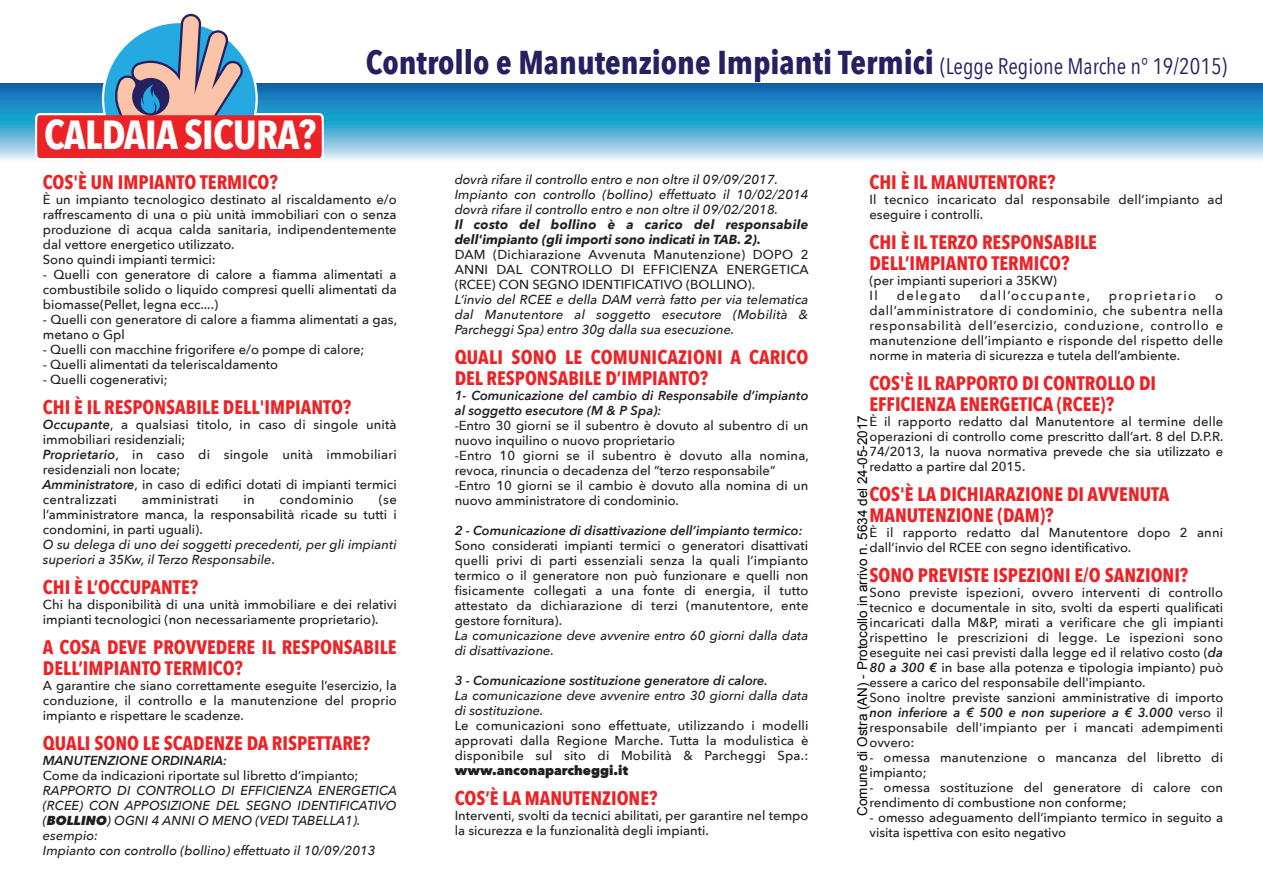
<style>
.page{position:relative;width:1263px;height:893px;background:#fff}
.page>*{position:absolute;margin:0;border:0;box-sizing:border-box;transform-origin:0 0}
.t1{font:700 40.5px "Avenir Next Condensed";letter-spacing:-.015em;color:#fff}
.t2{font:700 33px "Avenir Next Condensed";color:#252161}
.t3{font:700 19.5px/21px "Avenir Next Condensed";color:#eb2326}
.t4{font:13.5px "Arial";color:#000}
.t5{font:500 13.05px/15px "Avenir Next";color:#231f20}
.t6{font:italic 500 13.05px/15px "Avenir Next";color:#231f20}
.t7{font:italic 600 13.05px/15px "Avenir Next";color:#231f20}
.t8{font:italic 700 13.05px/15px "Avenir Next";letter-spacing:.005em;color:#231f20}
.t9{font:500 13.05px "Avenir Next";letter-spacing:.105em;color:#231f20}
.t10{font:500 13.05px "Avenir Next";letter-spacing:.02em;color:#231f20}
.t11{font:800 13.05px "Avenir Next";color:#231f20}
.s1{font-weight:400;font-size:22.5px}
.s2{font-weight:600;font-style:italic}
.s3{font-style:normal}
.s4{font-weight:800}
</style>
<div class="page">
<svg style="left:0;top:83px;width:1263px;height:77px;background:#4ba5cf"></svg>
<svg style="left:33px;top:13px;width:293px;height:147px"></svg>
<h1 class="t1" style="left:44px;top:110px;width:273px">CALDAIA SICURA?</h1>
<h2 class="t2" style="left:366px;top:42px;width:863px">Controllo e Manutenzione Impianti Termici <span class="s1">(Legge Regione Marche n° 19/2015)</span></h2>
<h3 class="t3" style="left:43px;top:172px;width:236px">COS'È UN IMPIANTO TERMICO?</h3>
<p class="t5" style="left:43px;top:192px;width:355px">È un impianto tecnologico destinato al riscaldamento e/o raffrescamento di una o più unità immobiliari con o senza produzione di acqua calda sanitaria, indipendentemente dal vettore energetico utilizzato.<br>Sono quindi impianti termici:</p>
<p class="t5" style="left:43px;top:267px;width:355px;text-align:justify">- Quelli con generatore di calore a fiamma alimentati a combustibile solido o liquido compresi quelli alimentati da biomasse(Pellet, legna ecc....)</p>
<p class="t5" style="left:43px;top:312px;width:356px">- Quelli con generatore di calore a fiamma alimentati a gas, metano o Gpl</p>
<p class="t5" style="left:43px;top:342px;width:323px">- Quelli con macchine frigorifere e/o pompe di calore;</p>
<p class="t5" style="left:43px;top:357px;width:237px">- Quelli alimentati da teleriscaldamento</p>
<p class="t5" style="left:43px;top:372px;width:126px">- Quelli cogenerativi;</p>
<h3 class="t3" style="left:43px;top:397px;width:310px">CHI È IL RESPONSABILE DELL'IMPIANTO?</h3>
<p class="t5" style="left:43px;top:417px;width:355px"><span class="s2">Occupante</span>, a qualsiasi titolo, in caso di singole unità immobiliari residenziali;<br><span class="s2">Proprietario</span>, in caso di singole unità immobiliari residenziali non locate;<br><span class="s2">Amministratore</span>, in caso di edifici dotati di impianti termici centralizzati</p>
<p class="t10" style="left:142px;top:489px;width:78px">amministrati</p>
<p class="t5" style="left:243px;top:492px;width:13px">in</p>
<p class="t10" style="left:280px;top:489px;width:76px">condominio</p>
<p class="t5" style="left:43px;top:492px;width:355px;text-align:justify;text-indent:336px">(se l’amministratore manca, la responsabilità ricade su tutti i condomini, in parti uguali).</p>
<p class="t6" style="left:43px;top:537px;width:355px">O su delega di uno dei soggetti precedenti, per gli impianti superiori a 35Kw, il Terzo Responsabile<span class="s3">.</span></p>
<h3 class="t3" style="left:43px;top:577px;width:157px">CHI È L’OCCUPANTE?</h3>
<p class="t5" style="left:43px;top:597px;width:355px">Chi ha disponibilità di una unità immobiliare e dei relativi impianti tecnologici (non necessariamente proprietario).</p>
<h3 class="t3" style="left:43px;top:637px;width:355px">A COSA DEVE PROVVEDERE IL RESPONSABILE<br>DELL’IMPIANTO TERMICO?</h3>
<p class="t5" style="left:43px;top:678px;width:355px;text-align:justify">A garantire che siano correttamente eseguite l’esercizio, la conduzione, il controllo e la manutenzione del proprio impianto e rispettare le scadenze.</p>
<h3 class="t3" style="left:43px;top:733px;width:329px">QUALI SONO LE SCADENZE DA RISPETTARE?</h3>
<p class="t7" style="left:43px;top:753px;width:186px">MANUTENZIONE ORDINARIA:</p>
<p class="t5" style="left:43px;top:768px;width:317px">Come da indicazioni riportate sul libretto d’impianto;</p>
<p class="t6" style="left:43px;top:783px;width:356px">RAPPORTO DI CONTROLLO DI EFFICIENZA ENERGETICA (RCEE) CON APPOSIZIONE DEL SEGNO IDENTIFICATIVO (<span class="s4">BOLLINO</span>) OGNI 4 ANNI O MENO (VEDI TABELLA1). esempio:<br>Impianto con controllo (bollino) effettuato il 10/09/2013</p>
<p class="t6" style="left:455px;top:172px;width:355px">dovrà rifare il controllo entro e non oltre il 09/09/2017.<br>Impianto con controllo (bollino) effettuato il 10/02/2014 dovrà rifare il controllo entro e non oltre il 09/02/2018.</p>
<p class="t8" style="left:455px;top:217px;width:355px">Il costo del bollino è a carico del responsabile dell'impianto (gli importi sono indicati in TAB. 2).</p>
<p class="t5" style="left:455px;top:247px;width:356px;text-align:justify">DAM (Dichiarazione Avvenuta Manutenzione) DOPO 2<br>ANNI DAL CONTROLLO DI EFFICIENZA ENERGETICA (RCEE) CON SEGNO IDENTIFICATIVO (BOLLINO).</p>
<p class="t6" style="left:455px;top:292px;width:355px;text-align:justify">L’invio del RCEE e della DAM verrà fatto per via telematica dal Manutentore al soggetto esecutore (Mobilità &amp; Parcheggi Spa) entro 30g dalla sua esecuzione.</p>
<h3 class="t3" style="left:455px;top:347px;width:355px">QUALI SONO LE COMUNICAZIONI A CARICO<br>DEL RESPONSABILE D’IMPIANTO?</h3>
<p class="t7" style="left:455px;top:388px;width:355px">1- Comunicazione del cambio di Responsabile d’impianto al soggetto esecutore (M &amp; P Spa):</p>
<p class="t5" style="left:455px;top:418px;width:356px">-Entro 30 giorni se il subentro è dovuto al subentro di un nuovo inquilino o nuovo proprietario<br>-Entro 10 giorni se il subentro è dovuto alla nomina, revoca, rinuncia o decadenza del “terzo responsabile” -Entro 10 giorni se il cambio è dovuto alla nomina di un nuovo amministratore di condominio.</p>
<p class="t7" style="left:455px;top:523px;width:349px">2 - Comunicazione di disattivazione dell’impianto termico:</p>
<p class="t5" style="left:455px;top:538px;width:355px;text-align:justify">Sono considerati impianti termici o generatori disattivati quelli privi di parti essenziali senza la quali l’impianto termico o il generatore non può funzionare e quelli non fisicamente collegati a una fonte di energia, il tutto attestato da dichiarazione di terzi (manutentore, ente gestore fornitura).</p>
<p class="t6" style="left:455px;top:628px;width:355px">La comunicazione deve avvenire entro 60 giorni dalla data di disattivazione.</p>
<p class="t7" style="left:455px;top:673px;width:315px">3 - Comunicazione sostituzione generatore di calore.</p>
<p class="t6" style="left:455px;top:688px;width:355px">La comunicazione deve avvenire entro 30 giorni dalla data di sostituzione.</p>
<p class="t5" style="left:455px;top:718px;width:355px;text-align:justify">Le comunicazioni sono effettuate, utilizzando i modelli approvati dalla Regione Marche. Tutta la modulistica è disponibile sul sito di Mobilità &amp; Parcheggi Spa.:</p>
<p class="t11" style="left:455px;top:763px;width:175px">www.anconaparcheggi.it</p>
<h3 class="t3" style="left:455px;top:788px;width:204px">COS’È LA MANUTENZIONE?</h3>
<p class="t5" style="left:455px;top:808px;width:355px">Interventi, svolti da tecnici abilitati, per garantire nel tempo la sicurezza e la funzionalità degli impianti.</p>
<h3 class="t3" style="left:869px;top:172px;width:187px">CHI È IL MANUTENTORE?</h3>
<p class="t5" style="left:869px;top:192px;width:355px">Il tecnico incaricato dal responsabile dell’impianto ad eseguire i controlli.</p>
<h3 class="t3" style="left:869px;top:232px;width:229px">CHI È IL TERZO RESPONSABILE<br>DELL’IMPIANTO TERMICO?</h3>
<p class="t5" style="left:869px;top:273px;width:189px">(per impianti superiori a 35KW)<br>Il</p>
<p class="t9" style="left:897px;top:285px;width:65px">delegato</p>
<p class="t9" style="left:980px;top:285px;width:112px">dall’occupante,</p>
<p class="t9" style="left:1109px;top:285px;width:89px">proprietario</p>
<p class="t5" style="left:869px;top:288px;width:355px;text-align:justify;text-indent:346px">o dall’amministratore di condominio, che subentra nella responsabilità dell’esercizio, conduzione, controllo e manutenzione dell’impianto e risponde del rispetto delle norme in materia di sicurezza e tutela dell’ambiente.</p>
<h3 class="t3" style="left:869px;top:373px;width:288px">COS'È IL RAPPORTO DI CONTROLLO DI<br>EFFICIENZA ENERGETICA (RCEE)?</h3>
<p class="t5" style="left:869px;top:414px;width:356px;text-align:justify">È il rapporto redatto dal Manutentore al termine delle operazioni di controllo come prescritto dall’art. 8 del D.P.R.<br>74/2013, la nuova normativa prevede che sia utilizzato e redatto a partire dal 2015.</p>
<h3 class="t3" style="left:869px;top:484px;width:301px">COS'È LA DICHIARAZIONE DI AVVENUTA<br>MANUTENZIONE (DAM)?</h3>
<p class="t5" style="left:869px;top:525px;width:355px">È il rapporto redatto dal Manutentore dopo 2 anni dall’invio del RCEE con segno identificativo.</p>
<h3 class="t3" style="left:869px;top:565px;width:320px">SONO PREVISTE ISPEZIONI E/O SANZIONI?</h3>
<p class="t5" style="left:869px;top:585px;width:355px">Sono previste ispezioni, ovvero interventi di controllo tecnico e documentale in sito, svolti da esperti qualificati incaricati dalla M&amp;P, mirati a verificare che gli impianti rispettino le prescrizioni di legge. Le ispezioni sono eseguite nei casi previsti dalla legge ed il relativo costo (<span class="s2">da 80 a 300 €</span> in base alla potenza e tipologia impianto) può essere a carico del responsabile dell'impianto.<br>Sono inoltre previste sanzioni amministrative di importo <span class="s2">non inferiore a € 500 e non superiore a € 3.000</span> verso il responsabile dell'impianto per i mancati adempimenti ovvero:</p>
<p class="t5" style="left:869px;top:750px;width:355px">- omessa manutenzione o mancanza del libretto di impianto;</p>
<p class="t5" style="left:869px;top:780px;width:355px">- omessa sostituzione del generatore di calore con rendimento di combustione non conforme;</p>
<p class="t5" style="left:869px;top:810px;width:355px">- omesso adeguamento dell’impianto termico in seguito a visita ispettiva con esito negativo</p>
<p class="t4" style="left:855px;top:816px;width:402px;rotate:-90deg">Comune di Ostra (AN) - Protocollo in arrivo n. 5634 del 24-05-2017</p>
</div>
